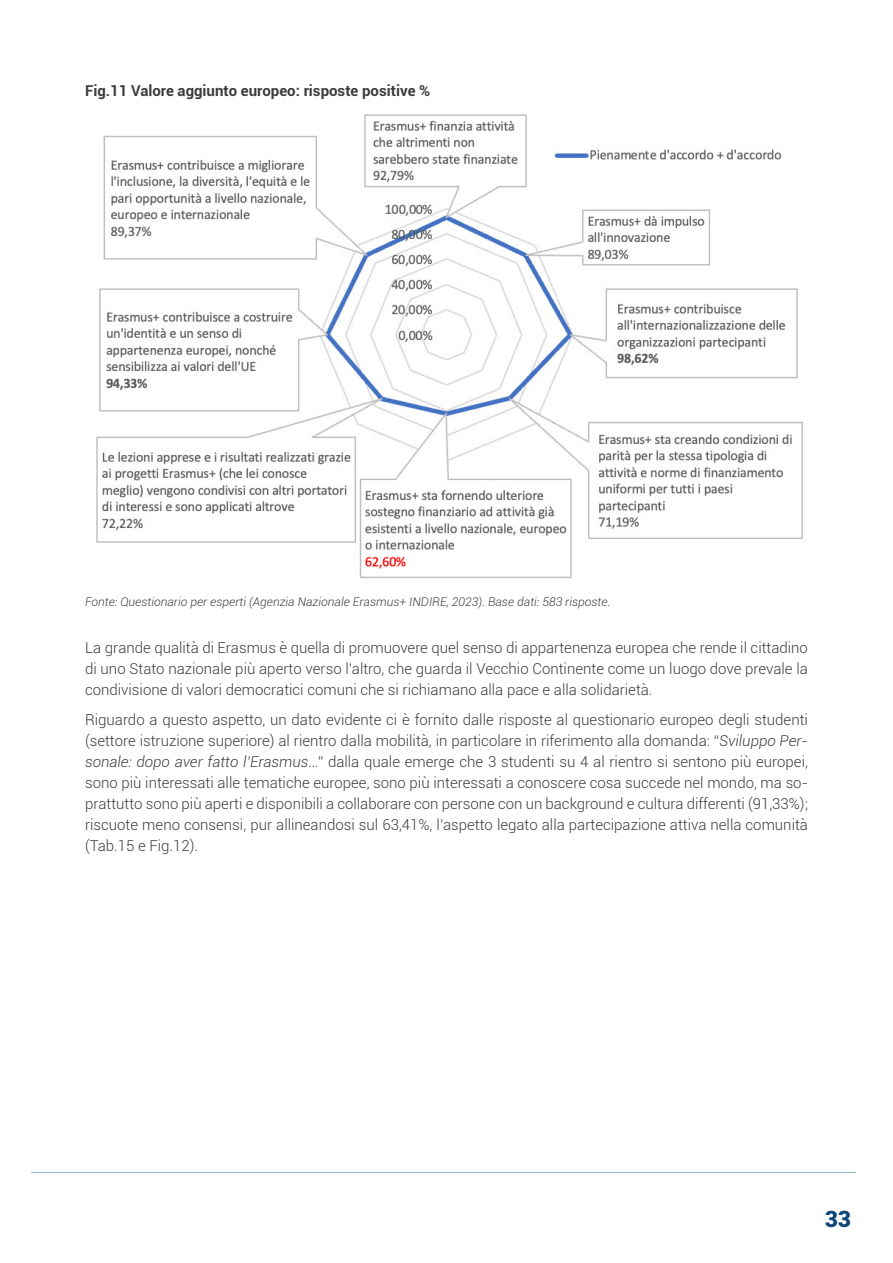
<style>
.page{position:relative;width:893px;height:1263px;background:#fff}
.page>*{position:absolute;margin:0;border:0;box-sizing:border-box;transform-origin:0 0}
.t1{font:900 22.5px "Roboto";color:#0d4677}
.t2{font:300 15px/21px "Roboto";color:#3c3c3b;text-align:justify}
.t3{font:700 15px "Roboto";color:#3c3c3b}
.t4{font:italic 300 12px "Roboto";color:#3c3c3b}
.s1{font-style:italic}
</style>
<div class="page">
<hr style="left:31px;top:1172px;width:825px;height:1px;background:#0d4677">
<img style="left:96px;top:114px;width:707px;height:465px">
<p class="t3" style="left:85px;top:80px;width:347px">Fig.11 Valore aggiunto europeo: risposte positive %</p>
<p class="t4" style="left:85px;top:593px;width:527px">Fonte: Questionario per esperti (Agenzia Nazionale Erasmus+ INDIRE, 2023). Base dati: 583 risposte.</p>
<p class="t2" style="left:85px;top:637px;width:724px">La grande qualità di Erasmus è quella di promuovere quel senso di appartenenza europea che rende il cittadino di uno Stato nazionale più aperto verso l’altro, che guarda il Vecchio Continente come un luogo dove prevale la condivisione di valori democratici comuni che si richiamano alla pace e alla solidarietà.</p>
<p class="t2" style="left:85px;top:708px;width:724px">Riguardo a questo aspetto, un dato evidente ci è fornito dalle risposte al questionario europeo degli studenti (settore istruzione superiore) al rientro dalla mobilità, in particolare in riferimento alla domanda: “<span class="s1">Sviluppo Per&shy;sonale: dopo aver fatto l’Erasmus</span>…” dalla quale emerge che 3 studenti su 4 al rientro si sentono più europei, sono più interessati alle tematiche europee, sono più interessati a conoscere cosa succede nel mondo, ma so&shy;prattutto sono più aperti e disponibili a collaborare con persone con un background e cultura differenti (91,33%); riscuote meno consensi, pur allineandosi sul 63,41%, l’aspetto legato alla partecipazione attiva nella comunità (Tab.15 e Fig.12).</p>
<h1 class="t1" style="left:825px;top:1203px;width:28px">33</h1>
</div>
